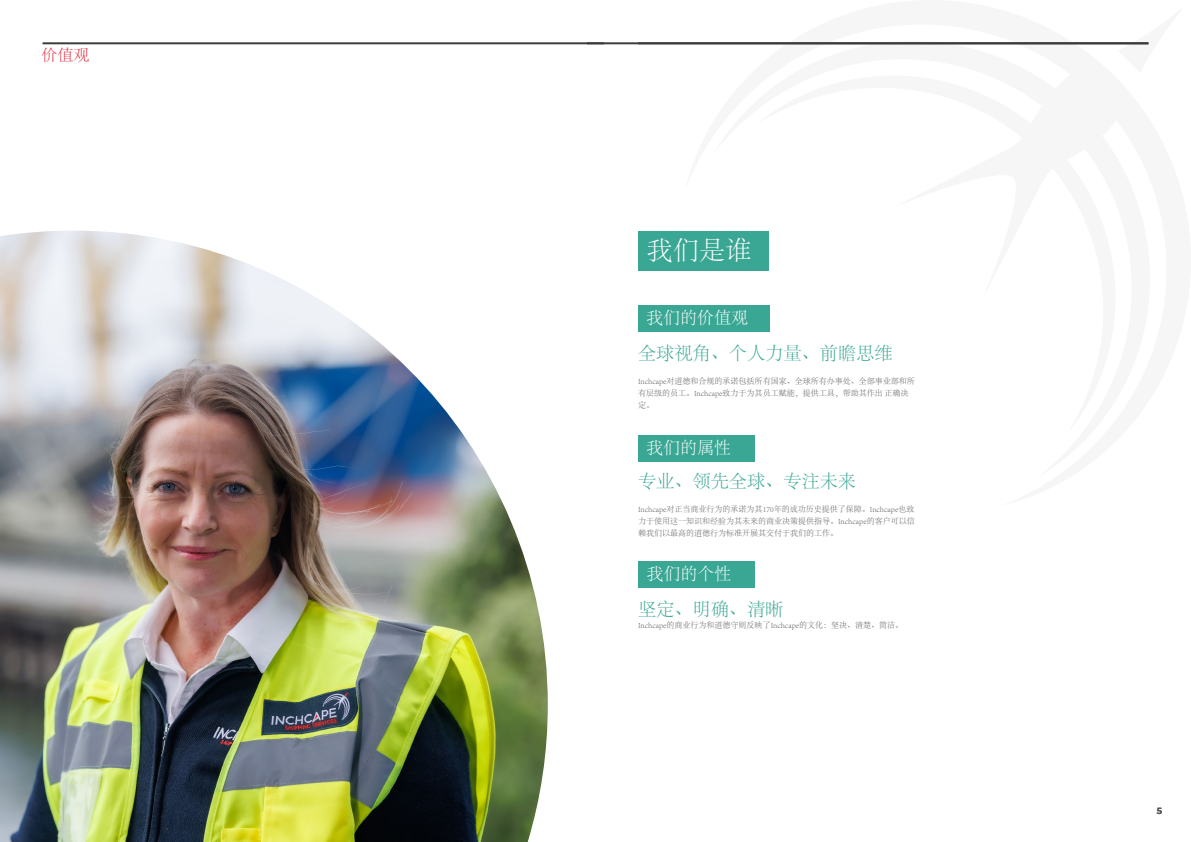
<style>
.page{position:relative;width:1191px;height:842px;background:#fff}
.page>*{position:absolute;margin:0;border:0;box-sizing:border-box;transform-origin:0 0}
.t1{font:300 26.2px "Adobe Song Std";color:#fff}
.t2{font:300 18.4px "Adobe Song Std";letter-spacing:-.01em;color:#39a794}
.t3{font:300 17px "Adobe Song Std";color:#fff}
.t4{font:300 16px "Adobe Song Std";color:#e12e3f}
.t5{font:700 9px "Montserrat";color:#575756}
.t6{font:300 8px/12px "Adobe Song Std";color:#575756}
</style>
<div class="page">
<svg style="left:1118px;top:42px;width:31px;height:3px"></svg>
<img style="left:0;top:231px;width:548px;height:611px">
<hr style="left:43px;top:42px;width:561px;height:2px;background:#3c3c3b">
<hr style="left:587px;top:42px;width:561px;height:2px;background:#3c3c3b">
<div style="left:638px;top:231px;width:131px;height:40px;background:#39a794"></div>
<div style="left:638px;top:561px;width:117px;height:27px;background:#39a794"></div>
<div style="left:638px;top:306px;width:131px;height:26px;background:#39a794"></div>
<div style="left:638px;top:435px;width:116px;height:27px;background:#39a794"></div>
<h3 class="t4" style="left:41px;top:47px;width:49px">价值观</h3>
<h1 class="t1" style="left:646px;top:237px;width:106px">我们是谁</h1>
<h3 class="t3" style="left:646px;top:309px;width:103px">我们的价值观</h3>
<h2 class="t2" style="left:638px;top:343px;width:256px">全球视角、个人力量、前瞻思维</h2>
<p class="t6" style="left:638px;top:375px;width:278px">Inchcape对道德和合规的承诺包括所有国家、全球所有办事处、全部事业部和所有层级的员工。Inchcape致力于为其员工赋能，提供工具，帮助其作出 正确决定。</p>
<h3 class="t3" style="left:646px;top:439px;width:86px">我们的属性</h3>
<h2 class="t2" style="left:638px;top:471px;width:220px">专业、领先全球、专注未来</h2>
<p class="t6" style="left:638px;top:503px;width:278px;text-align:justify">Inchcape对正当商业行为的承诺为其170年的成功历史提供了保障。Inchcape也致力于使用这一知识和经验为其未来的商业决策提供指导。Inchcape的客户可以信赖我们以最高的道德行为标准开展其交付于我们的工作。</p>
<h3 class="t3" style="left:646px;top:565px;width:86px">我们的个性</h3>
<h2 class="t2" style="left:638px;top:599px;width:147px">坚定、明确、清晰</h2>
<p class="t6" style="left:638px;top:619px;width:267px">Inchcape的商业行为和道德守则反映了Inchcape的文化：坚决、清楚、简洁。</p>
<p class="t5" style="left:1157px;top:804px;width:7px">5</p>
</div>
